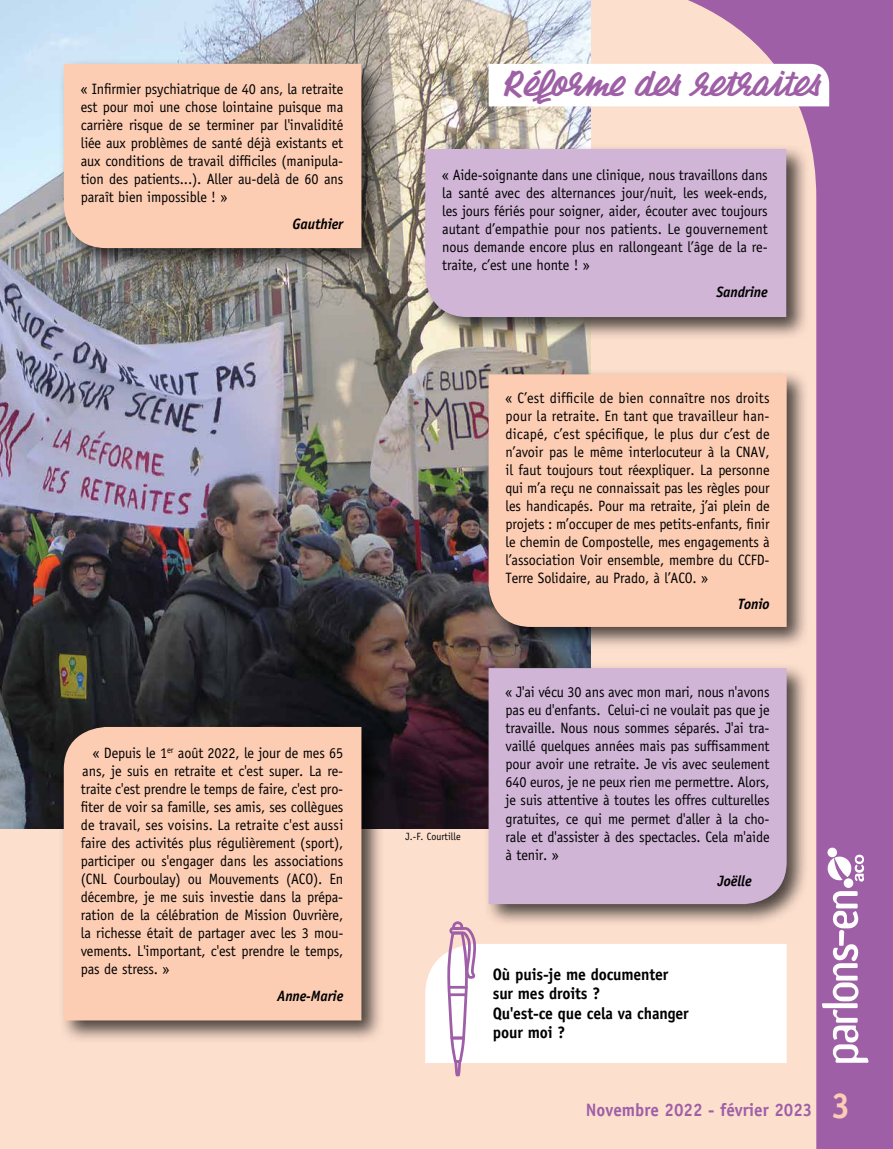
<style>
.page{position:relative;width:893px;height:1149px;background:#fff}
.page>*{position:absolute;margin:0;border:0;box-sizing:border-box;transform-origin:0 0}
.t1{font:33px "Chaumont script Beta";letter-spacing:.02em;color:#9e5fa7;scale:1.2 1}
.t2{font:700 18px "Officina Sans";color:#9e5fa7;scale:.95 1}
.t3{font:700 16.5px/19.5px "Officina Sans";letter-spacing:-.01em;color:#000;scale:.95 1}
.t4{font:15px/18px "Officina Sans";letter-spacing:-.01em;color:#000;text-align:justify;scale:.95 1}
.t5{font:italic 700 15px "Officina Sans";letter-spacing:-.01em;color:#000;scale:.95 1}
.t6{font:10.5px "Officina Sans";color:#000;scale:.95 1}
.s1{font-size:36px;color:#fcccb3}
</style>
<div class="page">
<div style="left:0;top:0;width:829px;height:1148px;background:#fddfce"></div>
<svg style="left:575px;top:0;width:318px;height:1148px;fill:#9e5fa7"></svg>
<img style="left:0;top:0;width:591px;height:828px">
<div style="left:845px;top:879px;width:7px;height:7px;background:#fff;border-radius:50%"></div>
<div style="left:844px;top:878px;width:9px;height:9px;border:2px solid #fff;border-radius:50%"></div>
<div style="left:829px;top:848px;width:7px;height:7px;background:#fff;border-radius:50%"></div>
<div style="left:827px;top:847px;width:10px;height:10px;border:2px solid #fff;border-radius:50%"></div>
<svg style="left:828px;top:854px;width:36px;height:27px"></svg>
<svg style="left:822px;top:890px;width:47px;height:172px"></svg>
<div style="left:489px;top:64px;width:340px;height:42px;background:#fff"></div>
<div style="left:425px;top:943px;width:362px;height:119px;background:#fff"></div>
<div style="left:420px;top:144px;width:389px;height:196px;background:#000;opacity:.7"></div>
<div style="left:425px;top:149px;width:361px;height:168px;background:#d0b5d7"></div>
<div style="left:483px;top:369px;width:327px;height:281px;background:#000;opacity:.7"></div>
<div style="left:489px;top:374px;width:298px;height:252px;background:#fcccb3"></div>
<div style="left:58px;top:58px;width:327px;height:213px;background:#000;opacity:.7"></div>
<div style="left:64px;top:64px;width:297px;height:184px;background:#fcccb3"></div>
<div style="left:58px;top:721px;width:327px;height:322px;background:#000;opacity:.7"></div>
<div style="left:64px;top:726px;width:297px;height:294px;background:#fcccb3"></div>
<div style="left:483px;top:662px;width:327px;height:264px;background:#000;opacity:.7"></div>
<div style="left:489px;top:668px;width:298px;height:235px;background:#d0b5d7"></div>
<svg style="left:447px;top:921px;width:30px;height:154px"></svg>
<p class="t4" style="left:81px;top:80px;width:278px">« Infirmier psychiatrique de 40 ans, la retraite est pour moi une chose lointaine puisque ma carrière risque de se terminer par l'invalidité liée aux problèmes de santé déjà existants et aux conditions de travail difficiles (manipula&shy;tion des patients...). Aller au-delà de 60 ans paraît bien impossible ! »</p>
<p class="t5" style="left:293px;top:215px;width:55px">Gauthier</p>
<p class="t4" style="left:81px;top:743px;width:278px;text-indent:12px">« Depuis le 1<sup>er</sup> août 2022, le jour de mes 65 ans, je suis en retraite et c'est super. La re&shy;traite c'est prendre le temps de faire, c'est pro&shy;fiter de voir sa famille, ses amis, ses collègues de travail, ses voisins. La retraite c'est aussi faire des activités plus régulièrement (sport), participer ou s'engager dans les associations (CNL Courboulay) ou Mouvements (ACO). En décembre, je me suis investie dans la prépa&shy;ration de la célébration de Mission Ouvrière, la richesse était de partager avec les 3 mou&shy;vements. L'important, c'est prendre le temps, pas de stress. »</p>
<p class="t5" style="left:277px;top:986px;width:71px">Anne-Marie</p>
<h1 class="t1" style="left:504px;top:62px;width:272px">Réforme des retraites</h1>
<p class="t4" style="left:442px;top:166px;width:344px">« Aide-soignante dans une clinique, nous travaillons dans la santé avec des alternances jour/nuit, les week-ends, les jours fériés pour soigner, aider, écouter avec toujours autant d’empathie pour nos patients. Le gouvernement nous demande encore plus en rallongeant l’âge de la re&shy;traite, c’est une honte ! »</p>
<p class="t5" style="left:716px;top:283px;width:55px">Sandrine</p>
<p class="t6" style="left:405px;top:829px;width:60px">J.-F. Courtille</p>
<p class="t4" style="left:506px;top:388px;width:279px">« C’est difficile de bien connaître nos droits pour la retraite. En tant que travailleur han&shy;dicapé, c’est spécifique, le plus dur c’est de n’avoir pas le même interlocuteur à la CNAV, il faut toujours tout réexpliquer. La personne qui m’a reçu ne connaissait pas les règles pour les handicapés. Pour ma retraite, j’ai plein de projets : m’occuper de mes petits-enfants, finir le chemin de Compostelle, mes engagements à l’association Voir ensemble, membre du CCFD-Terre Solidaire, au Prado, à l’ACO. »</p>
<p class="t5" style="left:738px;top:595px;width:35px">Tonio</p>
<p class="t4" style="left:506px;top:683px;width:279px">« J'ai vécu 30 ans avec mon mari, nous n'avons pas eu d'enfants. Celui-ci ne voulait pas que je travaille. Nous nous sommes séparés. J'ai tra&shy;vaillé quelques années mais pas suffisamment pour avoir une retraite. Je vis avec seulement 640 euros, je ne peux rien me permettre. Alors, je suis attentive à toutes les offres culturelles gratuites, ce qui me permet d'aller à la cho&shy;rale et d'assister à des spectacles. Cela m'aide à tenir. »</p>
<p class="t5" style="left:717px;top:871px;width:37px">Joëlle</p>
<p class="t3" style="left:493px;top:963px;width:208px">Où puis-je me documenter sur mes droits ?<br>Qu'est-ce que cela va changer pour moi ?</p>
<p class="t2" style="left:586px;top:1098px;width:280px">Novembre 2022 - février 2023 <span class="s1">3</span></p>
</div>
